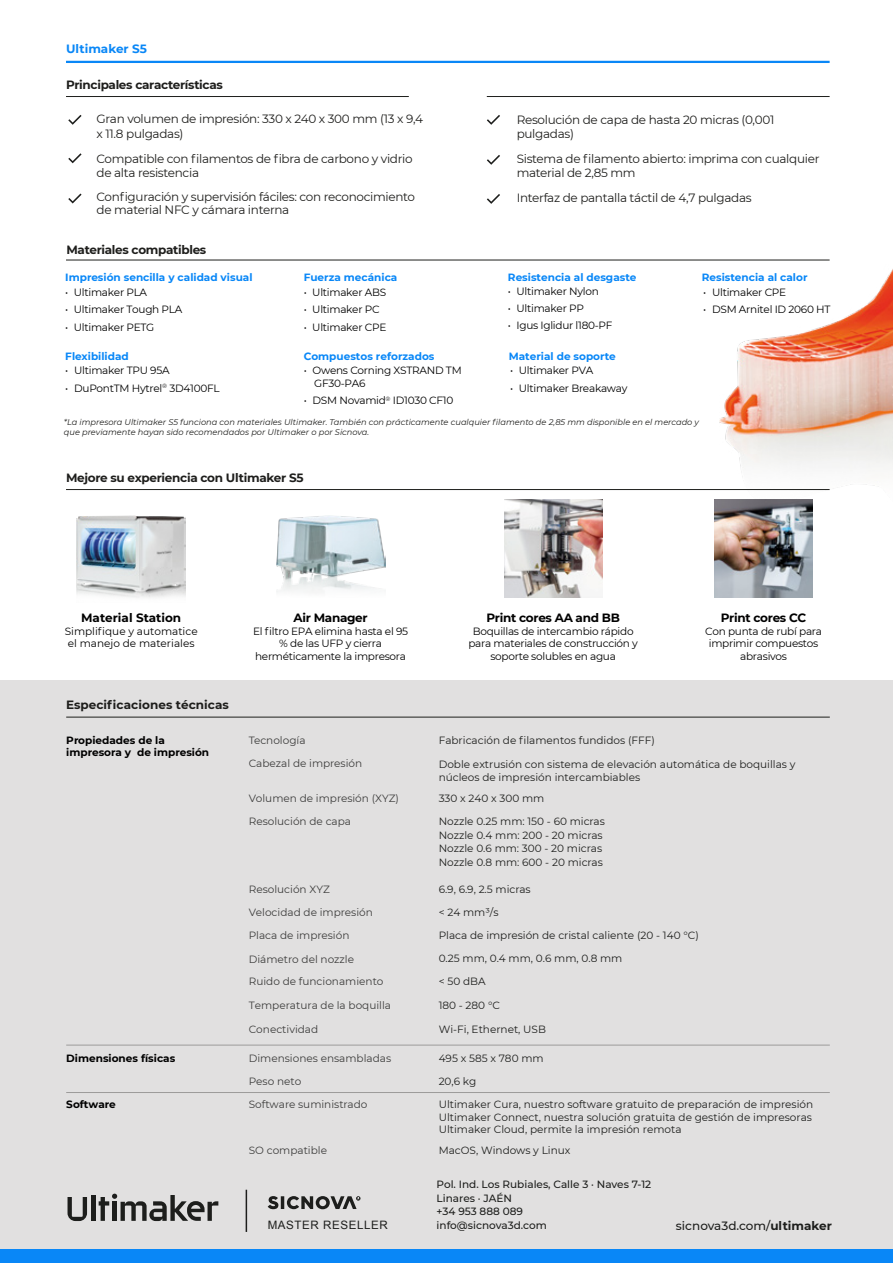
<style>
.page{position:relative;width:893px;height:1263px;background:#fff}
.page>*{position:absolute;margin:0;border:0;box-sizing:border-box;transform-origin:0 0}
.t1{font:12px/14.4px "Montserrat";letter-spacing:-.025em;color:#1e1e1c}
.t2{font:700 12px "Montserrat";letter-spacing:-.025em;color:#1e1e1c}
.t3{font:700 12px "Montserrat";letter-spacing:-.025em;color:#010000}
.t4{font:700 12px "Montserrat";letter-spacing:.005em;color:#1e1e1c}
.t5{font:500 12px "Montserrat";color:#1d1e1c}
.t6{font:700 12px "Montserrat";color:#000}
.t7{font:700 12px "Montserrat";color:#0987f7}
.t8{font:700 12px "Montserrat";letter-spacing:-.025em;color:#000}
.t9{font:11.55px "Arial";letter-spacing:.05em;color:#1d1e1c}
.t10{font:10.5px/12.6px "Montserrat";color:#1d1e1c}
.t11{font:10.5px/12.6px "Montserrat";letter-spacing:-.025em;color:#010000;text-align:center}
.t12{font:10.5px/23px "Montserrat";color:#3c3c3b}
.t13{font:10.5px/12.6px "Montserrat";letter-spacing:-.025em;color:#000;text-align:center}
.t14{font:700 10.5px "Montserrat";color:#0987f7}
.t15{font:500 10.5px/13.5px "Montserrat";color:#1d1e1c}
.t16{font:700 10.5px/12.6px "Montserrat";color:#000}
.t17{font:10.5px/12.6px "Montserrat";color:#010000;text-align:center}
.t18{font:italic 8.25px/9.9px "Montserrat";color:#1e1e1c}
.s1{color:#000}
.s2{font-weight:700}
</style>
<div class="page">
<img style="left:720px;top:259px;width:173px;height:232px">
<hr style="left:66px;top:260px;width:764px;height:1px;background:#1e1f1c">
<div style="left:0;top:680px;width:893px;height:582px;background:#e1e0e0"></div>
<hr style="left:66px;top:1045px;width:764px;height:1px;background:#9c9b9a">
<hr style="left:66px;top:1092px;width:764px;height:1px;background:#9c9b9a">
<svg style="left:268px;top:1196px;width:92px;height:13px"></svg>
<hr style="left:246px;top:1190px;width:1px;height:42px;background:#1d1e1c">
<svg style="left:68px;top:1197px;width:19px;height:24px"></svg>
<hr style="left:91px;top:1195px;width:4px;height:26px;background:#1d1e1c">
<svg style="left:99px;top:1193px;width:119px;height:28px"></svg>
<hr style="left:66px;top:61px;width:764px;height:2px;background:#0987f7">
<hr style="left:487px;top:96px;width:343px;height:1px;background:#1e1f1c">
<hr style="left:66px;top:96px;width:343px;height:1px;background:#1e1f1c">
<div style="left:0;top:1250px;width:893px;height:13px;background:#0987f7"></div>
<svg style="left:68px;top:115px;width:14px;height:10px"></svg>
<svg style="left:68px;top:153px;width:14px;height:10px"></svg>
<svg style="left:68px;top:194px;width:14px;height:9px"></svg>
<svg style="left:487px;top:115px;width:13px;height:10px"></svg>
<svg style="left:487px;top:155px;width:13px;height:10px"></svg>
<svg style="left:487px;top:194px;width:13px;height:10px"></svg>
<hr style="left:66px;top:717px;width:764px;height:1px;background:#1e1f1c">
<hr style="left:66px;top:489px;width:764px;height:1px;background:#1e1f1c">
<img style="left:77px;top:516px;width:109px;height:82px">
<img style="left:276px;top:516px;width:109px;height:76px">
<img style="left:504px;top:499px;width:98px;height:98px">
<img style="left:714px;top:499px;width:99px;height:98px">
<p class="t7" style="left:66px;top:40px;width:82px">Ultimaker S5</p>
<p class="t2" style="left:66px;top:77px;width:158px">Principales características</p>
<p class="t1" style="left:97px;top:111px;width:328px">Gran volumen de impresión: 330 x 240 x 300 mm (13 x 9,4 x 11.8 pulgadas)</p>
<p class="t1" style="left:97px;top:151px;width:318px">Compatible con filamentos de fibra de carbono y vidrio de alta resistencia</p>
<p class="t1" style="left:97px;top:190px;width:320px;line-height:13.5px">Configuración y supervisión fáciles: con reconocimiento de material NFC y cámara interna</p>
<p class="t1" style="left:517px;top:112px;width:259px">Resolución de capa de hasta 20 micras (0,001 pulgadas)</p>
<p class="t1" style="left:517px;top:151px;width:304px">Sistema de filamento abierto: imprima con cualquier material de 2,85 mm</p>
<p class="t1" style="left:517px;top:190px;width:237px">Interfaz de pantalla táctil de 4,7 pulgadas</p>
<p class="t2" style="left:66px;top:241px;width:141px">Materiales compatibles</p>
<p class="t14" style="left:65px;top:270px;width:189px">Impresión sencilla y calidad visual</p>
<p class="t14" style="left:304px;top:270px;width:95px">Fuerza mecánica</p>
<p class="t14" style="left:508px;top:270px;width:130px">Resistencia al desgaste</p>
<p class="t11" style="left:508px;top:285px;width:92px"><span class="s1">•</span> Ultimaker Nylon</p>
<p class="t11" style="left:508px;top:302px;width:77px"><span class="s1">•</span> Ultimaker PP</p>
<p class="t11" style="left:508px;top:319px;width:106px"><span class="s1">•</span> Igus Iglidur l180-PF</p>
<p class="t13" style="left:65px;top:286px;width:83px">• Ultimaker PLA</p>
<p class="t13" style="left:65px;top:303px;width:119px">• Ultimaker Tough PLA</p>
<p class="t13" style="left:65px;top:320px;width:91px">• Ultimaker PETG</p>
<p class="t13" style="left:304px;top:286px;width:84px">• Ultimaker ABS</p>
<p class="t13" style="left:304px;top:303px;width:77px">• Ultimaker PC</p>
<p class="t13" style="left:304px;top:320px;width:84px">• Ultimaker CPE</p>
<p class="t14" style="left:65px;top:348px;width:65px">Flexibilidad</p>
<p class="t11" style="left:65px;top:364px;width:106px"><span class="s1">•</span> Ultimaker TPU 95A</p>
<p class="t11" style="left:65px;top:381px;width:156px"><span class="s1">•</span> DuPontTM Hytrel<sup>®</sup> 3D4100FL</p>
<p class="t14" style="left:304px;top:348px;width:132px">Compuestos reforzados</p>
<p class="t11" style="left:314px;top:364px;width:149px;text-align:left;text-indent:-10px">• Owens Corning XSTRAND TM<br>GF30-PA6</p>
<p class="t11" style="left:304px;top:394px;width:151px">• DSM Novamid<sup>®</sup> ID1030 CF10</p>
<p class="t14" style="left:509px;top:348px;width:109px">Material de soporte</p>
<p class="t13" style="left:510px;top:364px;width:84px">• Ultimaker PVA</p>
<p class="t13" style="left:510px;top:381px;width:119px">• Ultimaker Breakaway</p>
<p class="t14" style="left:702px;top:270px;width:107px">Resistencia al calor</p>
<p class="t13" style="left:703px;top:285px;width:84px">• Ultimaker CPE</p>
<p class="t13" style="left:703px;top:302px;width:129px">• DSM Arnitel ID 2060 HT</p>
<p class="t18" style="left:64px;top:417px;width:637px">*La impresora Ultimaker S5 funciona con materiales Ultimaker. También con prácticamente cualquier filamento de 2,85 mm disponible en el mercado y que previamente hayan sido recomendados por Ultimaker o por Sicnova.</p>
<p class="t2" style="left:66px;top:469px;width:239px">Mejore su experiencia con Ultimaker S5</p>
<p class="t6" style="left:81px;top:609px;width:102px">Material Station</p>
<p class="t17" style="left:65px;top:624px;width:134px">Simplifique y automatice el manejo de materiales</p>
<p class="t8" style="left:294px;top:609px;width:76px">Air Manager</p>
<p class="t13" style="left:253px;top:624px;width:157px">El filtro EPA elimina hasta el 95 % de las UFP y cierra herméticamente la impresora</p>
<p class="t3" style="left:486px;top:609px;width:135px">Print cores AA and BB</p>
<p class="t11" style="left:468px;top:624px;width:171px">Boquillas de intercambio rápido para materiales de construcción y soporte solubles en agua</p>
<p class="t3" style="left:721px;top:609px;width:87px">Print cores CC</p>
<p class="t11" style="left:705px;top:624px;width:118px">Con punta de rubí para imprimir compuestos abrasivos</p>
<p class="t4" style="left:66px;top:696px;width:164px">Especificaciones técnicas</p>
<p class="t16" style="left:66px;top:733px;width:144px">Propiedades de la impresora y de impresión</p>
<p class="t12" style="left:249px;top:728px;width:58px">Tecnología</p>
<p class="t10" style="left:439px;top:733px;width:218px">Fabricación de filamentos fundidos (FFF)</p>
<p class="t12" style="left:249px;top:751px;width:115px">Cabezal de impresión</p>
<p class="t10" style="left:439px;top:757px;width:358px">Doble extrusión con sistema de elevación automática de boquillas y núcleos de impresión intercambiables</p>
<p class="t12" style="left:249px;top:787px;width:152px">Volumen de impresión (XYZ)</p>
<p class="t10" style="left:439px;top:792px;width:107px">330 x 240 x 300 mm</p>
<p class="t12" style="left:249px;top:810px;width:104px">Resolución de capa</p>
<p class="t10" style="left:439px;top:815px;width:168px;line-height:13.5px">Nozzle 0.25 mm: 150 - 60 micras<br>Nozzle 0.4 mm: 200 - 20 micras<br>Nozzle 0.6 mm: 300 - 20 micras<br>Nozzle 0.8 mm: 600 - 20 micras</p>
<p class="t12" style="left:249px;top:877px;width:83px">Resolución XYZ</p>
<p class="t10" style="left:439px;top:882px;width:94px">6.9, 6.9, 2.5 micras</p>
<p class="t12" style="left:249px;top:900px;width:126px">Velocidad de impresión</p>
<p class="t10" style="left:439px;top:906px;width:61px">&lt; 24 mm³/s</p>
<p class="t12" style="left:249px;top:924px;width:102px">Placa de impresión</p>
<p class="t10" style="left:439px;top:929px;width:262px">Placa de impresión de cristal caliente (20 - 140 °C)</p>
<p class="t12" style="left:249px;top:947px;width:136px">Diámetro del nozzle<br>Ruido de funcionamiento</p>
<p class="t10" style="left:439px;top:952px;width:185px">0.25 mm, 0.4 mm, 0.6 mm, 0.8 mm</p>
<p class="t10" style="left:439px;top:975px;width:48px">&lt; 50 dBA</p>
<p class="t12" style="left:249px;top:993px;width:144px">Temperatura de la boquilla</p>
<p class="t10" style="left:439px;top:998px;width:63px">180 - 280 °C</p>
<p class="t12" style="left:249px;top:1017px;width:71px">Conectividad</p>
<p class="t10" style="left:439px;top:1022px;width:109px">Wi-Fi, Ethernet, USB</p>
<p class="t16" style="left:66px;top:1051px;width:110px">Dimensiones físicas</p>
<p class="t12" style="left:249px;top:1046px;width:144px">Dimensiones ensambladas</p>
<p class="t10" style="left:439px;top:1051px;width:106px">495 x 585 x 780 mm</p>
<p class="t12" style="left:249px;top:1069px;width:54px">Peso neto</p>
<p class="t10" style="left:439px;top:1075px;width:39px">20,6 kg</p>
<p class="t16" style="left:66px;top:1098px;width:51px">Software</p>
<p class="t12" style="left:249px;top:1093px;width:120px">Software suministrado</p>
<p class="t12" style="left:249px;top:1139px;width:80px">SO compatible</p>
<p class="t10" style="left:439px;top:1144px;width:133px">MacOS, Windows y Linux</p>
<p class="t10" style="left:439px;top:1098px;width:376px;text-align:justify">Ultimaker Cura, nuestro software gratuito de preparación de impresión Ultimaker Connect, nuestra solución gratuita de gestión de impresoras Ultimaker Cloud, permite la impresión remota</p>
<p class="t9" style="left:268px;top:1217px;width:122px">MASTER RESELLER</p>
<p class="t15" style="left:437px;top:1177px;width:216px">Pol. Ind. Los Rubiales, Calle 3 · Naves 7-12<br>Linares · JAÉN<br>+34 953 888 089<br>info@sicnova3d.com</p>
<p class="t5" style="left:676px;top:1217px;width:157px">sicnova3d.com/<span class="s2">ultimaker</span></p>
</div>
